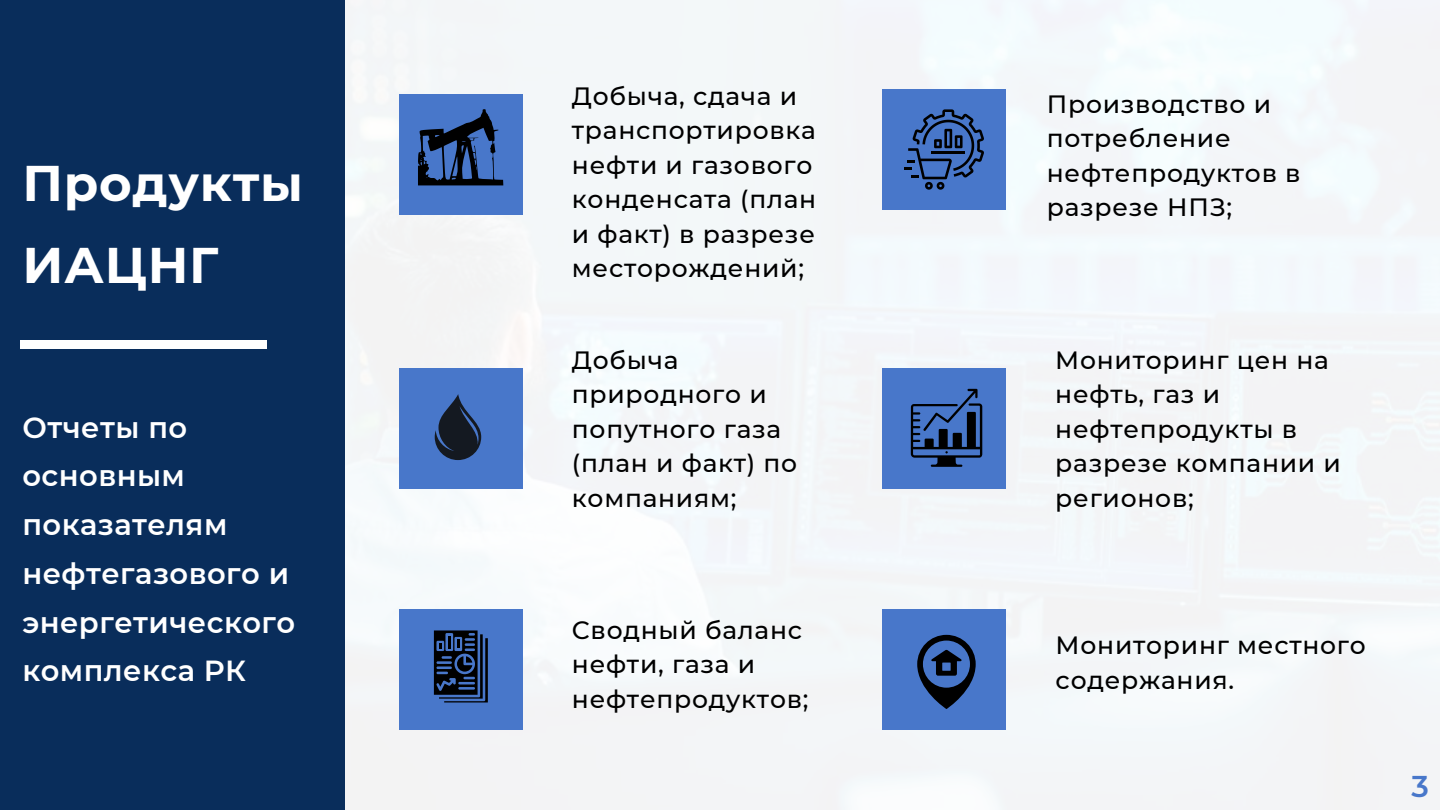
<style>
.page{position:relative;width:1440px;height:810px;background:#fff}
.page>*{position:absolute;margin:0;border:0;box-sizing:border-box;transform-origin:0 0}
.t1{font:700 50px/81.8px "Montserrat";letter-spacing:.015em;color:#fff}
.t2{font:600 30px "Montserrat";color:#4877ca}
.t3{font:600 29px/48.8px "Montserrat";letter-spacing:.015em;color:#fff}
.t4{font:500 25px/34.5px "Montserrat";letter-spacing:.03em;color:#000}
</style>
<div class="page">
<div style="left:345px;top:0;width:1095px;height:810px;background:#f3f6f8"></div>
<div style="left:0;top:0;width:345px;height:810px;background:#092d5b"></div>
<div style="left:399px;top:94px;width:124px;height:121px;background:#4877ca"></div>
<div style="left:882px;top:89px;width:124px;height:121px;background:#4877ca"></div>
<div style="left:882px;top:368px;width:124px;height:120px;background:#4877ca"></div>
<div style="left:399px;top:368px;width:124px;height:120px;background:#4877ca"></div>
<div style="left:399px;top:609px;width:124px;height:121px;background:#4877ca"></div>
<div style="left:882px;top:609px;width:124px;height:121px;background:#4877ca"></div>
<svg style="left:435px;top:394px;width:46px;height:66px"></svg>
<svg style="left:418px;top:109px;width:85px;height:76px"></svg>
<svg style="left:434px;top:630px;width:54px;height:72px"></svg>
<svg style="left:904px;top:109px;width:80px;height:81px"></svg>
<svg style="left:911px;top:389px;width:71px;height:78px"></svg>
<svg style="left:917px;top:635px;width:59px;height:74px"></svg>
<div style="left:20px;top:340px;width:247px;height:9px;background:#fff"></div>
<h1 class="t1" style="left:22px;top:142px;width:282px">Продукты<br>ИАЦНГ</h1>
<p class="t3" style="left:22px;top:403px;width:274px">Отчеты по основным показателям нефтегазового и энергетического комплекса РК</p>
<p class="t4" style="left:572px;top:79px;width:246px">Добыча, сдача и транспортировка нефти и газового конденсата (план и факт) в разрезе месторождений;</p>
<p class="t4" style="left:572px;top:343px;width:227px">Добыча природного и попутного газа (план и факт) по компаниям;</p>
<p class="t4" style="left:572px;top:612px;width:238px">Сводный баланс нефти, газа и нефтепродуктов;</p>
<p class="t4" style="left:1047px;top:87px;width:255px">Производство и потребление нефтепродуктов в разрезе НПЗ;</p>
<p class="t4" style="left:1055px;top:343px;width:287px">Мониторинг цен на нефть, газ и нефтепродукты в разрезе компании и регионов;</p>
<p class="t4" style="left:1056px;top:628px;width:312px">Мониторинг местного содержания.</p>
<p class="t2" style="left:1411px;top:768px;width:19px">3</p>
</div>
